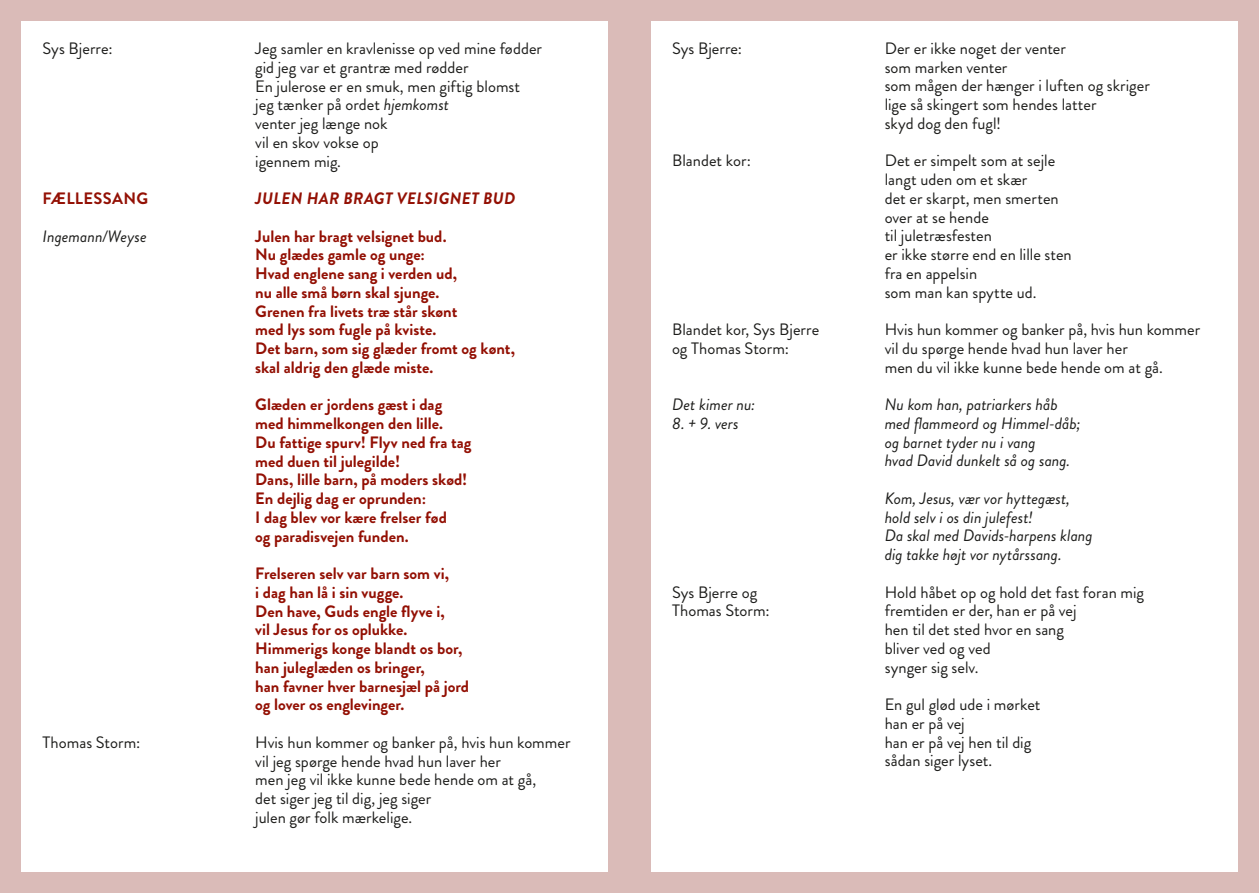
<style>
.page{position:relative;width:1259px;height:893px;background:#fff}
.page>*{position:absolute;margin:0;border:0;box-sizing:border-box;transform-origin:0 0}
.t1{font:16.5px/18.8px "Brandon Grotesque";color:#1d1d1b}
.t2{font:700 16.5px/18.8px "Brandon Grotesque";color:#931004}
.t3{font:italic 16.5px/18.8px "Brandon Grotesque";color:#1d1d1b}
.t4{font:italic 700 16.5px "Brandon Grotesque";letter-spacing:.02em;color:#931004}
.t5{font:700 16.5px "Brandon Grotesque";letter-spacing:.02em;color:#931004}
.s1{font-style:italic}
</style>
<div class="page">
<div style="left:0;top:0;width:629px;height:893px;background:#dabbb8"></div>
<div style="left:629px;top:0;width:630px;height:893px;background:#dabbb8"></div>
<div style="left:21px;top:21px;width:587px;height:851px;background:#fff"></div>
<div style="left:651px;top:21px;width:586px;height:851px;background:#fff"></div>
<p class="t1" style="left:43px;top:39px;width:72px">Sys Bjerre:</p>
<p class="t5" style="left:43px;top:187px;width:107px">FÆLLESSANG</p>
<p class="t3" style="left:43px;top:227px;width:106px">Ingemann/Weyse</p>
<p class="t1" style="left:43px;top:733px;width:99px">Thomas Storm:</p>
<p class="t1" style="left:255px;top:39px;width:288px">Jeg samler en kravlenisse op ved mine fødder gid jeg var et grantræ med rødder<br>En julerose er en smuk, men giftig blomst jeg tænker på ordet <span class="s1">hjemkomst<br></span>venter jeg længe nok<br>vil en skov vokse op<br>igennem mig.</p>
<p class="t4" style="left:255px;top:187px;width:261px">JULEN HAR BRAGT VELSIGNET BUD</p>
<p class="t2" style="left:255px;top:227px;width:261px">Julen har bragt velsignet bud.<br>Nu glædes gamle og unge:<br>Hvad englene sang i verden ud,<br>nu alle små børn skal sjunge.<br>Grenen fra livets træ står skønt<br>med lys som fugle på kviste.<br>Det barn, som sig glæder fromt og kønt, skal aldrig den glæde miste.</p>
<p class="t2" style="left:255px;top:395px;width:218px">Glæden er jordens gæst i dag med himmelkongen den lille.<br>Du fattige spurv! Flyv ned fra tag med duen til julegilde!<br>Dans, lille barn, på moders skød!<br>En dejlig dag er oprunden:<br>I dag blev vor kære frelser fød<br>og paradisvejen funden.</p>
<p class="t2" style="left:255px;top:564px;width:215px">Frelseren selv var barn som vi,<br>i dag han lå i sin vugge.<br>Den have, Guds engle flyve i,<br>vil Jesus for os oplukke.<br>Himmerigs konge blandt os bor, han juleglæden os bringer,<br>han favner hver barnesjæl på jord og lover os englevinger.</p>
<p class="t1" style="left:255px;top:733px;width:317px">Hvis hun kommer og banker på, hvis hun kommer vil jeg spørge hende hvad hun laver her<br>men jeg vil ikke kunne bede hende om at gå,<br>det siger jeg til dig, jeg siger<br>julen gør folk mærkelige.</p>
<p class="t1" style="left:672px;top:39px;width:72px">Sys Bjerre:</p>
<p class="t1" style="left:672px;top:152px;width:80px">Blandet kor:</p>
<p class="t1" style="left:672px;top:320px;width:149px">Blandet kor, Sys Bjerre og Thomas Storm:</p>
<p class="t3" style="left:672px;top:395px;width:85px">Det kimer nu:</p>
<p class="t3" style="left:672px;top:414px;width:68px">8. + 9. vers</p>
<p class="t1" style="left:672px;top:583px;width:99px">Sys Bjerre og<br>Thomas Storm:</p>
<p class="t1" style="left:884px;top:39px;width:267px">Der er ikke noget der venter<br>som marken venter<br>som mågen der hænger i luften og skriger lige så skingert som hendes latter<br>skyd dog den fugl!</p>
<p class="t1" style="left:884px;top:152px;width:189px">Det er simpelt som at sejle langt uden om et skær<br>det er skarpt, men smerten over at se hende<br>til juletræsfesten<br>er ikke større end en lille sten fra en appelsin<br>som man kan spytte ud.</p>
<p class="t1" style="left:884px;top:320px;width:317px">Hvis hun kommer og banker på, hvis hun kommer vil du spørge hende hvad hun laver her<br>men du vil ikke kunne bede hende om at gå.</p>
<p class="t3" style="left:884px;top:395px;width:197px">Nu kom han, patriarkers håb med flammeord og Himmel-dåb; og barnet tyder nu i vang<br>hvad David dunkelt så og sang.</p>
<p class="t3" style="left:884px;top:489px;width:210px">Kom, Jesus, vær vor hyttegæst, hold selv i os din julefest!<br>Da skal med Davids-harpens klang dig takke højt vor nytårssang.</p>
<p class="t1" style="left:884px;top:583px;width:261px">Hold håbet op og hold det fast foran mig fremtiden er der, han er på vej<br>hen til det sted hvor en sang<br>bliver ved og ved<br>synger sig selv.</p>
<p class="t1" style="left:884px;top:695px;width:157px">En gul glød ude i mørket han er på vej<br>han er på vej hen til dig sådan siger lyset.</p>
</div>
